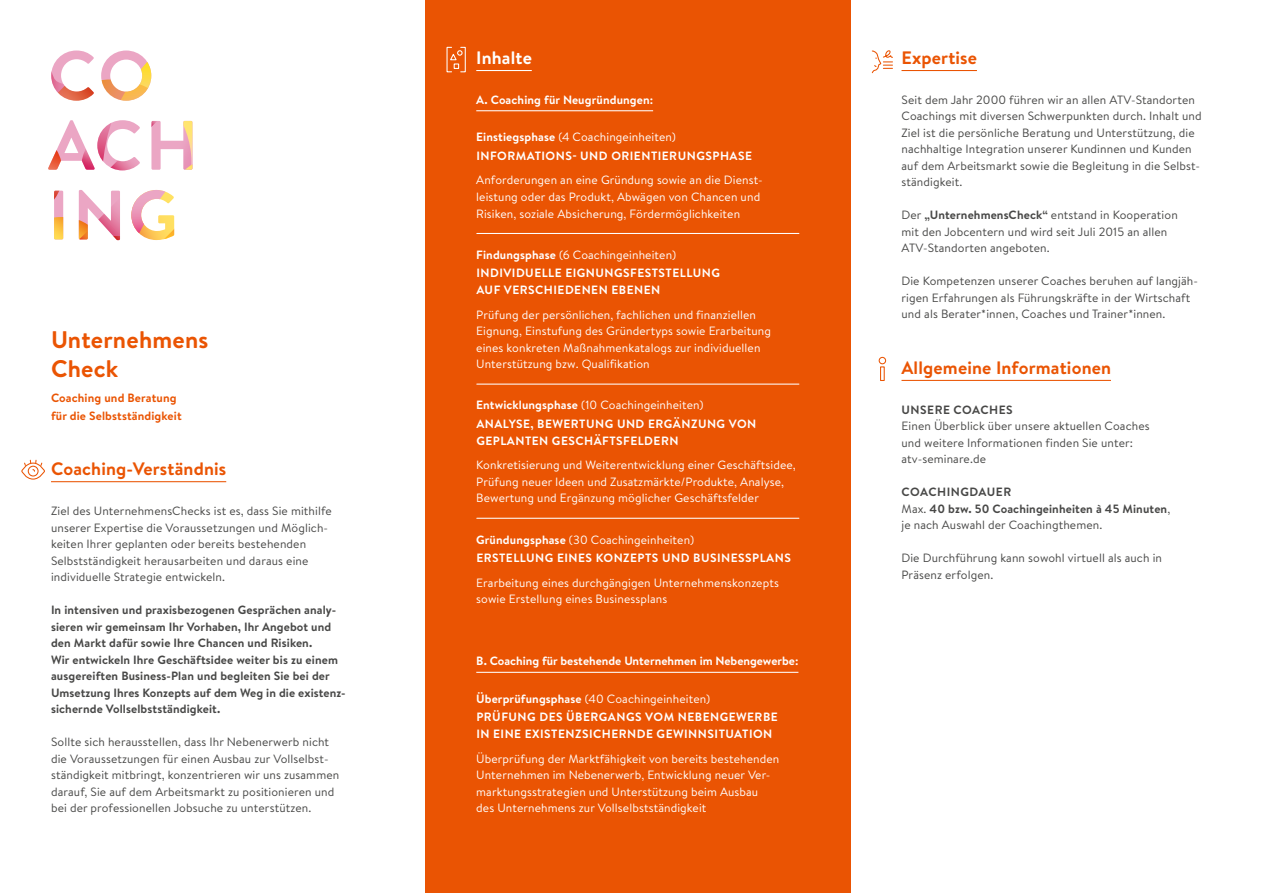
<style>
.page{position:relative;width:1263px;height:893px;background:#fff}
.page>*{position:absolute;margin:0;border:0;box-sizing:border-box;transform-origin:0 0}
.t1{font:700 24px/28.5px "Brandon Text";letter-spacing:.01em;color:#ea5403}
.t2{font:700 18px "Brandon Text";letter-spacing:.01em;color:#ea5403}
.t3{font:700 18px "Brandon Text";letter-spacing:.01em;color:#fff}
.t4{font:12px/16.5px "Brandon Text";letter-spacing:.01em;color:#484847}
.t5{font:12px/16.5px "Brandon Text";letter-spacing:.01em;color:#fff}
.t6{font:700 12px/18.6px "Brandon Text";letter-spacing:.04em;color:#fff}
.t7{font:700 12px/16.5px "Brandon Text";letter-spacing:.01em;color:#484847}
.t8{font:700 12px "Brandon Text";color:#fff}
.t9{font:700 12px/18px "Brandon Text";letter-spacing:.01em;color:#ea5403}
.t10{font:700 12px "Brandon Text";letter-spacing:.01em;color:#fff}
.t11{font:700 12px "Brandon Text";letter-spacing:.04em;color:#484847}
.s1{font-weight:400}
.s2{font-weight:700}
</style>
<div class="page">
<div style="left:425px;top:0;width:425px;height:893px;background:#ea5403"></div>
<hr style="left:51px;top:481px;width:175px;height:1px;background:#ea5403">
<div style="left:21px;top:463px;width:24px;height:17px;border:1px solid #ea5403;border-radius:50%"></div>
<div style="left:28px;top:466px;width:11px;height:10px;border:1px solid #ea5403;border-radius:50%"></div>
<svg style="left:23px;top:460px;width:20px;height:12px"></svg>
<hr style="left:901px;top:70px;width:76px;height:1px;background:#ea5403">
<svg style="left:871px;top:50px;width:22px;height:24px"></svg>
<hr style="left:901px;top:380px;width:210px;height:1px;background:#ea5403">
<div style="left:880px;top:366px;width:5px;height:15px;border:1px solid #ea5403"></div>
<div style="left:879px;top:357px;width:7px;height:7px;border:1px solid #ea5403;border-radius:50%"></div>
<hr style="left:476px;top:70px;width:56px;height:1px;background:#fff">
<hr style="left:476px;top:110px;width:177px;height:1px;background:#fff">
<hr style="left:476px;top:672px;width:322px;height:1px;background:#fff">
<hr style="left:477px;top:233px;width:322px;height:1px;background:#fff">
<hr style="left:477px;top:384px;width:322px;height:1px;background:#fff">
<hr style="left:477px;top:518px;width:322px;height:1px;background:#fff">
<div style="left:460px;top:47px;width:6px;height:25px;border:1px solid #fff"></div>
<svg style="left:450px;top:50px;width:13px;height:19px"></svg>
<svg style="left:131px;top:190px;width:43px;height:50px"></svg>
<svg style="left:79px;top:190px;width:41px;height:50px"></svg>
<div style="left:54px;top:191px;width:9px;height:48px;background:#eba6c4"></div>
<svg style="left:54px;top:217px;width:9px;height:22px"></svg>
<svg style="left:54px;top:191px;width:5px;height:9px"></svg>
<svg style="left:151px;top:121px;width:41px;height:49px"></svg>
<svg style="left:48px;top:120px;width:92px;height:50px"></svg>
<svg style="left:101px;top:51px;width:50px;height:50px"></svg>
<svg style="left:51px;top:51px;width:43px;height:50px"></svg>
<h1 class="t1" style="left:51px;top:325px;width:159px">Unternehmens<br>Check</h1>
<p class="t9" style="left:51px;top:388px;width:132px">Coaching und Beratung für die Selbstständigkeit</p>
<h2 class="t2" style="left:51px;top:456px;width:177px">Coaching-Verständnis</h2>
<p class="t4" style="left:51px;top:502px;width:282px">Ziel des UnternehmensChecks ist es, dass Sie mithilfe unserer Expertise die Voraussetzungen und Möglich&shy;keiten Ihrer geplanten oder bereits bestehenden Selbstständigkeit herausarbeiten und daraus eine individuelle Strategie entwickeln.</p>
<p class="t7" style="left:51px;top:601px;width:295px">In intensiven und praxisbezogenen Gesprächen analy&shy;sieren wir gemeinsam Ihr Vorhaben, Ihr Angebot und den Markt dafür sowie Ihre Chancen und Risiken.<br>Wir entwickeln Ihre Geschäftsidee weiter bis zu einem ausgereiften Business-Plan und begleiten Sie bei der Umsetzung Ihres Konzepts auf dem Weg in die existenz&shy;sichernde Vollselbstständigkeit.</p>
<p class="t4" style="left:51px;top:733px;width:290px">Sollte sich herausstellen, dass Ihr Nebenerwerb nicht die Voraussetzungen für einen Ausbau zur Vollselbst&shy;ständigkeit mitbringt, konzentrieren wir uns zusammen darauf, Sie auf dem Arbeitsmarkt zu positionieren und bei der professionellen Jobsuche zu unterstützen.</p>
<h2 class="t3" style="left:476px;top:45px;width:57px">Inhalte</h2>
<p class="t10" style="left:476px;top:91px;width:178px">A. Coaching für Neugründungen:</p>
<p class="t6" style="left:476px;top:127px;width:277px">Einstiegsphase <span class="s1">(4 Coachingeinheiten)<br></span>INFORMATIONS- UND ORIENTIERUNGSPHASE</p>
<p class="t5" style="left:476px;top:172px;width:286px;text-align:justify">Anforderungen an eine Gründung sowie an die Dienst&shy;leistung oder das Produkt, Abwägen von Chancen und Risiken, soziale Absicherung, Fördermöglichkeiten</p>
<p class="t6" style="left:476px;top:245px;width:245px">Findungsphase <span class="s1">(6 Coachingeinheiten)<br></span>INDIVIDUELLE EIGNUNGSFESTSTELLUNG</p>
<p class="t6" style="left:476px;top:280px;width:185px">AUF VERSCHIEDENEN EBENEN</p>
<p class="t5" style="left:476px;top:306px;width:296px">Prüfung der persönlichen, fachlichen und finanziellen Eignung, Einstufung des Gründertyps sowie Erarbeitung eines konkreten Maßnahmenkatalogs zur individuellen Unterstützung bzw. Qualifikation</p>
<p class="t6" style="left:476px;top:396px;width:282px">Entwicklungsphase <span class="s1">(10 Coachingeinheiten)<br></span>ANALYSE, BEWERTUNG UND ERGÄNZUNG VON</p>
<p class="t6" style="left:476px;top:431px;width:204px">GEPLANTEN GESCHÄFTSFELDERN</p>
<p class="t5" style="left:476px;top:456px;width:321px">Konkretisierung und Weiterentwicklung einer Geschäftsidee,<br>Prüfung neuer Ideen und Zusatzmärkte/Produkte, Analyse,<br>Bewertung und Ergänzung möglicher Geschäftsfelder</p>
<p class="t6" style="left:476px;top:530px;width:316px">Gründungsphase <span class="s1">(30 Coachingeinheiten)<br></span>ERSTELLUNG EINES KONZEPTS UND BUSINESSPLANS</p>
<p class="t5" style="left:476px;top:574px;width:304px">Erarbeitung eines durchgängigen Unternehmenskonzepts sowie Erstellung eines Businessplans</p>
<p class="t8" style="left:476px;top:653px;width:324px">B. Coaching für bestehende Unternehmen im Nebengewerbe:</p>
<p class="t6" style="left:476px;top:689px;width:303px">Überprüfungsphase <span class="s1">(40 Coachingeinheiten)<br></span>PRÜFUNG DES ÜBERGANGS VOM NEBENGEWERBE</p>
<p class="t6" style="left:476px;top:724px;width:298px">IN EINE EXISTENZSICHERNDE GEWINNSITUATION</p>
<p class="t5" style="left:476px;top:750px;width:305px">Überprüfung der Marktfähigkeit von bereits bestehenden Unternehmen im Nebenerwerb, Entwicklung neuer Ver&shy;marktungsstrategien und Unterstützung beim Ausbau<br>des Unternehmens zur Vollselbstständigkeit</p>
<h2 class="t2" style="left:901px;top:45px;width:77px">Expertise</h2>
<p class="t4" style="left:901px;top:91px;width:302px">Seit dem Jahr 2000 führen wir an allen ATV-Standorten Coachings mit diversen Schwerpunkten durch. Inhalt und Ziel ist die persönliche Beratung und Unterstützung, die nachhaltige Integration unserer Kundinnen und Kunden auf dem Arbeitsmarkt sowie die Begleitung in die Selbst&shy;ständigkeit.</p>
<p class="t4" style="left:901px;top:207px;width:278px">Der <span class="s2">„UnternehmensCheck“</span> entstand in Kooperation mit den Jobcentern und wird seit Juli 2015 an allen<br>ATV-Standorten angeboten.</p>
<p class="t4" style="left:901px;top:273px;width:298px">Die Kompetenzen unserer Coaches beruhen auf langjäh&shy;rigen Erfahrungen als Führungskräfte in der Wirtschaft und als Berater*innen, Coaches und Trainer*innen.</p>
<h2 class="t2" style="left:901px;top:355px;width:211px">Allgemeine Informationen</h2>
<p class="t11" style="left:902px;top:401px;width:112px">UNSERE COACHES</p>
<p class="t4" style="left:901px;top:417px;width:250px">Einen Überblick über unsere aktuellen Coaches und weitere Informationen finden Sie unter: atv-seminare.de</p>
<p class="t7" style="left:901px;top:484px;width:270px">COACHINGDAUER<br><span class="s1">Max.</span> 40 bzw. 50 Coachingeinheiten à 45 Minuten<span class="s1">, je nach Auswahl der Coachingthemen.</span></p>
<p class="t4" style="left:901px;top:549px;width:262px">Die Durchführung kann sowohl virtuell als auch in<br>Präsenz erfolgen.</p>
</div>
